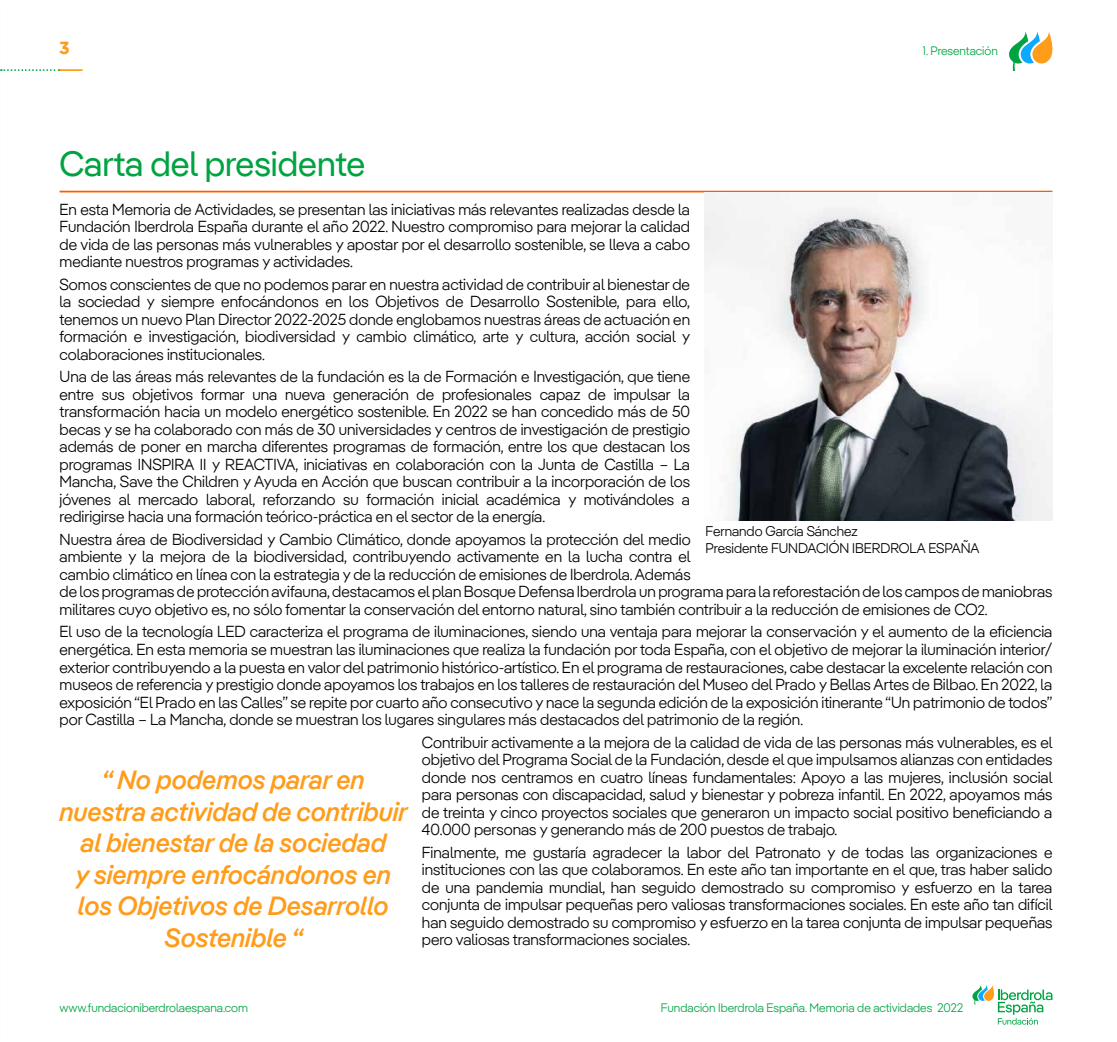
<style>
.page{position:relative;width:1117px;height:1042px;background:#fff}
.page>*{position:absolute;margin:0;border:0;box-sizing:border-box;transform-origin:0 0}
._1_1{font:35px "Iber Pangea";color:#00a342}
.Destacado{font:italic 500 26.25px/31.5px "Iber Pangea";color:#ff9c1a;text-align:center}
.t1{font:700 17.5px "Iber Pangea";color:#ff9c1a}
.t2{font:300 15.92px/17.5px "Iber Pangea";color:#000;text-align:justify}
.leyenda-foto{font:300 14px/16.8px "Iber Pangea";color:#000}
.t3{font:300 12.25px "Iber Pangea";color:#00a443}
.s1{font-size:14px}
</style>
<div class="page">
<hr style="left:60px;top:191px;width:992px;height:1px;background:#ff5a00">
<img style="left:704px;top:192px;width:348px;height:328px">
<svg style="left:972px;top:985px;width:80px;height:39px"></svg>
<svg style="left:1009px;top:31px;width:44px;height:40px"></svg>
<svg style="left:1px;top:69px;width:59px;height:2px"></svg>
<hr style="left:60px;top:69px;width:23px;height:2px;background:#ff9c1a">
<p class="t1" style="left:60px;top:35px;width:12px">3</p>
<p class="t3" style="left:922px;top:42px;width:76px">1. Presentación</p>
<p class="_1_1" style="left:60px;top:139px;width:307px">Carta del presidente</p>
<p class="t2" style="left:60px;top:200px;width:632px">En esta Memoria de Actividades, se presentan las iniciativas más relevantes realizadas desde la Fundación Iberdrola España durante el año 2022. Nuestro compromiso para mejorar la calidad de vida de las personas más vulnerables y apostar por el desarrollo sostenible, se lleva a cabo mediante nuestros programas y actividades.</p>
<p class="t2" style="left:60px;top:275px;width:632px">Somos conscientes de que no podemos parar en nuestra actividad de contribuir al bienestar de la sociedad y siempre enfocándonos en los Objetivos de Desarrollo Sostenible, para ello, tenemos un nuevo Plan Director 2022-2025 donde englobamos nuestras áreas de actuación en formación e investigación, biodiversidad y cambio climático, arte y cultura, acción social y colaboraciones institucionales.</p>
<p class="t2" style="left:60px;top:367px;width:632px">Una de las áreas más relevantes de la fundación es la de Formación e Investigación, que tiene entre sus objetivos formar una nueva generación de profesionales capaz de impulsar la transformación hacia un modelo energético sostenible. En 2022 se han concedido más de 50 becas y se ha colaborado con más de 30 universidades y centros de investigación de prestigio además de poner en marcha diferentes programas de formación, entre los que destacan los programas INSPIRA II y REACTIVA, iniciativas en colaboración con la Junta de Castilla – La Mancha, Save the Children y Ayuda en Acción que buscan contribuir a la incorporación de los jóvenes al mercado laboral, reforzando su formación inicial académica y motivándoles a redirigirse hacia una formación teórico-práctica en el sector de la energía.</p>
<p class="t2" style="left:60px;top:530px;width:994px;text-align:left">Nuestra área de Biodiversidad y Cambio Climático, donde apoyamos la protección del medio<br>ambiente y la mejora de la biodiversidad, contribuyendo activamente en la lucha contra el<br>cambio climático en línea con la estrategia y de la reducción de emisiones de Iberdrola. Además<br>de los programas de protección avifauna, destacamos el plan Bosque Defensa Iberdrola un programa para la reforestación de los campos de maniobras militares cuyo objetivo es, no sólo fomentar la conservación del entorno natural, sino también contribuir a la reducción de emisiones de CO<span class="s1">2</span>.</p>
<p class="t2" style="left:60px;top:623px;width:994px">El uso de la tecnología LED caracteriza el programa de iluminaciones, siendo una ventaja para mejorar la conservación y el aumento de la eficiencia energética. En esta memoria se muestran las iluminaciones que realiza la fundación por toda España, con el objetivo de mejorar la iluminación interior/ exterior contribuyendo a la puesta en valor del patrimonio histórico-artístico. En el programa de restauraciones, cabe destacar la excelente relación con museos de referencia y prestigio donde apoyamos los trabajos en los talleres de restauración del Museo del Prado y Bellas Artes de Bilbao. En 2022, la exposición “El Prado en las Calles” se repite por cuarto año consecutivo y nace la segunda edición de la exposición itinerante “Un patrimonio de todos” por Castilla – La Mancha, donde se muestran los lugares singulares más destacados del patrimonio de la región.</p>
<p class="t2" style="left:422px;top:733px;width:632px">Contribuir activamente a la mejora de la calidad de vida de las personas más vulnerables, es el objetivo del Programa Social de la Fundación, desde el que impulsamos alianzas con entidades donde nos centramos en cuatro líneas fundamentales: Apoyo a las mujeres, inclusión social para personas con discapacidad, salud y bienestar y pobreza infantil. En 2022, apoyamos más de treinta y cinco proyectos sociales que generaron un impacto social positivo beneficiando a 40.000 personas y generando más de 200 puestos de trabajo.</p>
<p class="t2" style="left:422px;top:843px;width:632px">Finalmente, me gustaría agradecer la labor del Patronato y de todas las organizaciones e instituciones con las que colaboramos. En este año tan importante en el que, tras haber salido de una pandemia mundial, han seguido demostrado su compromiso y esfuerzo en la tarea conjunta de impulsar pequeñas pero valiosas transformaciones sociales. En este año tan difícil han seguido demostrado su compromiso y esfuerzo en la tarea conjunta de impulsar pequeñas pero valiosas transformaciones sociales.</p>
<p class="leyenda-foto" style="left:705px;top:522px;width:275px">Fernando García Sánchez<br>Presidente FUNDACIÓN IBERDROLA ESPAÑA</p>
<h3 class="Destacado" style="left:60px;top:763px;width:349px">“ No podemos parar en nuestra actividad de contribuir al bienestar de la sociedad<br>y siempre enfocándonos en los Objetivos de Desarrollo<br>Sostenible “</h3>
<p class="t3" style="left:60px;top:999px;width:190px">www.fundacioniberdrolaespana.com</p>
<p class="t3" style="left:660px;top:999px;width:303px">Fundación Iberdrola España. Memoria de actividades 2022</p>
</div>
